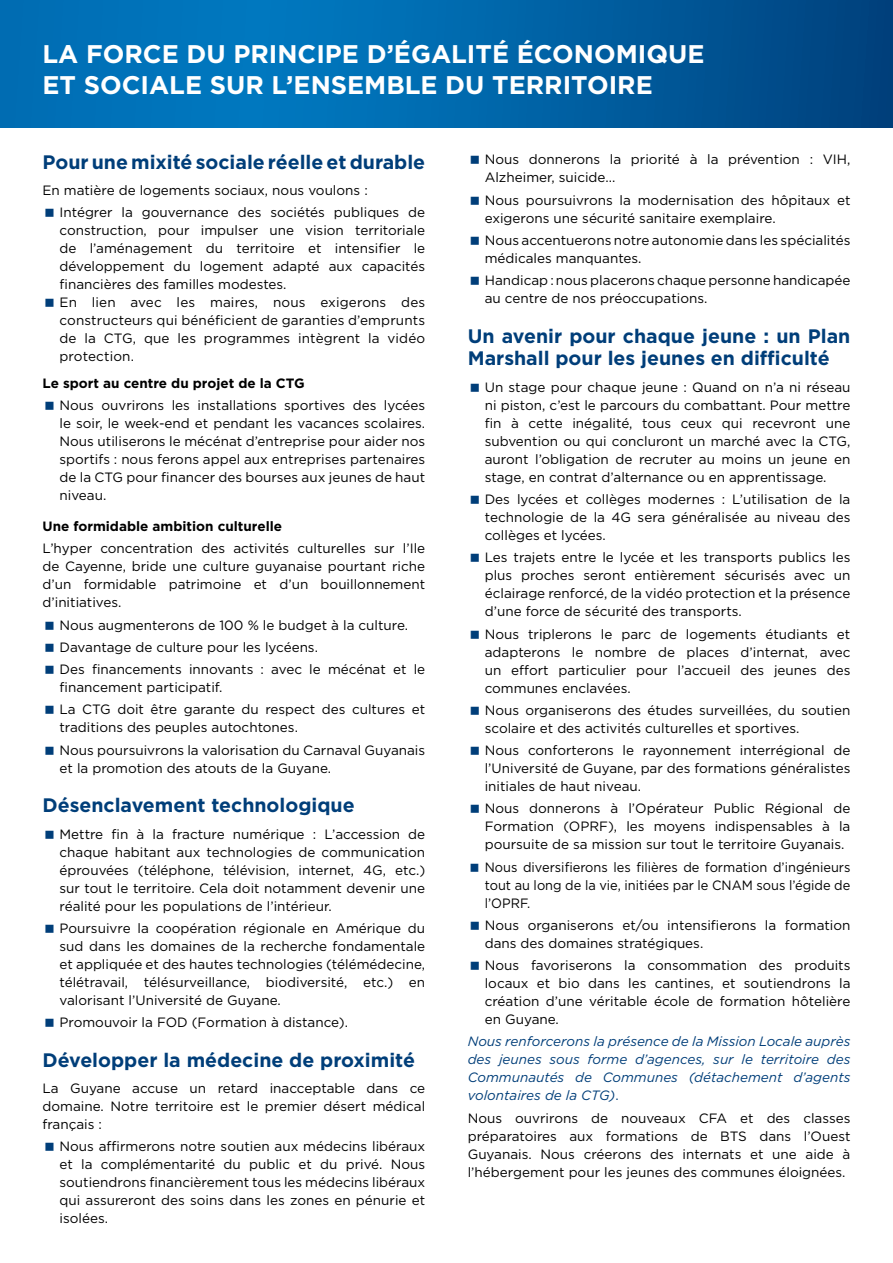
<style>
.page{position:relative;width:893px;height:1263px;background:#fff}
.page>*{position:absolute;margin:0;border:0;box-sizing:border-box;transform-origin:0 0}
.t1{font:700 25.5px/30.6px "Gotham";color:#fff}
.t2{font:700 19.5px/22.5px "Gotham";color:#003e79}
.t3{font:13.5px/18px "Gotham";color:#000;text-align:justify}
.t4{font:italic 13.5px/18px "Gotham";color:#003e79;text-align:justify}
.t5{font:13.5px/18px "Gotham";color:#000;text-align:justify;scale:.95 1}
.t6{font:700 13.5px "Gotham";color:#000}
.s1{font-style:normal}
</style>
<div class="page">
<svg style="left:0;top:0;width:893px;height:128px;background:#0064a7"></svg>
<h1 class="t1" style="left:43px;top:38px;width:663px">La Force du principe d’égalité économ ique et sociale sur l’ensem ble du territoire</h1>
<h2 class="t2" style="left:43px;top:150px;width:384px">Pour une mixité sociale réelle et durable</h2>
<p class="t3" style="left:60px;top:179px;width:367px;line-height:22.2px;text-indent:-17px">En matière de logements sociaux, nous voulons :<br>Intégrer la gouvernance des sociétés publiques de</p>
<p class="t3" style="left:60px;top:221px;width:367px;text-align:left">construction, pour impulser une vision territoriale de l’aménagement du territoire et intensifier le développement du logement adapté aux capacités financières des familles modestes.<br>En lien avec les maires, nous exigerons des constructeurs qui bénéficient de garanties d’emprunts de la CTG, que les programmes intègrent la vidéo protection.</p>
<p class="t6" style="left:43px;top:374px;width:264px">Le sport au centre du projet de la CTG</p>
<p class="t3" style="left:60px;top:396px;width:367px">Nous ouvrirons les installations sportives des lycées le soir, le week-end et pendant les vacances scolaires.<br>Nous utiliserons le mécénat d’entreprise pour aider nos sportifs : nous ferons appel aux entreprises partenaires de la CTG pour financer des bourses aux jeunes de haut niveau.</p>
<p class="t6" style="left:43px;top:517px;width:241px">Une formidable ambition culturelle</p>
<p class="t3" style="left:43px;top:539px;width:384px">L’hyper concentration des activités culturelles sur l’Ile de Cayenne, bride une culture guyanaise pourtant riche d’un formidable patrimoine et d’un bouillonnement d’initiatives.</p>
<p class="t3" style="left:60px;top:613px;width:367px;line-height:22.2px;text-align:left">Nous augmenterons de 100 % le budget à la culture.<br>Davantage de culture pour les lycéens.<br>Des financements innovants : avec le mécénat et le</p>
<p class="t3" style="left:60px;top:676px;width:367px;line-height:22.2px">financement participatif.<br>La CTG doit être garante du respect des cultures et</p>
<p class="t3" style="left:60px;top:716px;width:367px;line-height:22.2px">traditions des peuples autochtones.<br>Nous poursuivrons la valorisation du Carnaval Guyanais</p>
<p class="t3" style="left:60px;top:758px;width:273px">et la promotion des atouts de la Guyane.</p>
<h2 class="t2" style="left:43px;top:794px;width:314px">Désenclavement technologique</h2>
<p class="t3" style="left:60px;top:824px;width:367px">Mettre fin à la fracture numérique : L’accession de chaque habitant aux technologies de communication éprouvées (téléphone, télévision, internet, 4G, etc.) sur tout le territoire. Cela doit notamment devenir une réalité pour les populations de l’intérieur.</p>
<p class="t3" style="left:60px;top:919px;width:367px">Poursuivre la coopération régionale en Amérique du sud dans les domaines de la recherche fondamentale et appliquée et des hautes technologies (télémédecine, télétravail, télésurveillance, biodiversité, etc.) en valorisant l’Université de Guyane.</p>
<p class="t3" style="left:60px;top:1013px;width:290px">Promouvoir la FOD (Formation à distance).</p>
<h2 class="t2" style="left:43px;top:1048px;width:374px">Développer la médecine de proximité</h2>
<p class="t3" style="left:43px;top:1079px;width:384px">La Guyane accuse un retard inacceptable dans ce domaine. Notre territoire est le premier désert médical français :</p>
<p class="t3" style="left:60px;top:1137px;width:367px">Nous affirmerons notre soutien aux médecins libéraux et la complémentarité du public et du privé. Nous soutiendrons financièrement tous les médecins libéraux qui assureront des soins dans les zones en pénurie et isolées.</p>
<p class="t3" style="left:485px;top:150px;width:367px">Nous donnerons la priorité à la prévention : VIH,<br>Alzheimer, suicide...</p>
<p class="t3" style="left:485px;top:191px;width:367px">Nous poursuivrons la modernisation des hôpitaux et exigerons une sécurité sanitaire exemplaire.</p>
<p class="t3" style="left:485px;top:231px;width:367px">Nous accentuerons notre autonomie dans les spécialités médicales manquantes.</p>
<p class="t3" style="left:485px;top:271px;width:367px">Handicap : nous placerons chaque personne handicapée au centre de nos préoccupations.</p>
<h2 class="t2" style="left:468px;top:324px;width:384px">Un avenir pour chaque jeune : un Plan<br>Marshall pour les jeunes en difficulté</h2>
<p class="t3" style="left:485px;top:378px;width:367px">Un stage pour chaque jeune : Quand on n’a ni réseau ni piston, c’est le parcours du combattant. Pour mettre fin à cette inégalité, tous ceux qui recevront une subvention ou qui concluront un marché avec la CTG, auront l’obligation de recruter au moins un jeune en stage, en contrat d’alternance ou en apprentissage.</p>
<p class="t3" style="left:485px;top:490px;width:367px">Des lycées et collèges modernes : L’utilisation de la technologie de la 4G sera généralisée au niveau des collèges et lycées.</p>
<p class="t3" style="left:485px;top:548px;width:367px">Les trajets entre le lycée et les transports publics les plus proches seront entièrement sécurisés avec un éclairage renforcé, de la vidéo protection et la présence d’une force de sécurité des transports.</p>
<p class="t3" style="left:485px;top:624px;width:367px">Nous triplerons le parc de logements étudiants et adapterons le nombre de places d’internat, avec un effort particulier pour l’accueil des jeunes des communes enclavées.</p>
<p class="t3" style="left:485px;top:701px;width:367px">Nous organiserons des études surveillées, du soutien scolaire et des activités culturelles et sportives.</p>
<p class="t3" style="left:485px;top:741px;width:367px">Nous conforterons le rayonnement interrégional de l’Université de Guyane, par des formations généralistes initiales de haut niveau.</p>
<p class="t3" style="left:485px;top:799px;width:367px">Nous donnerons à l’Opérateur Public Régional de Formation (OPRF), les moyens indispensables à la poursuite de sa mission sur tout le territoire Guyanais.</p>
<p class="t5" style="left:485px;top:857px;width:386px">Nous diversifierons les filières de formation d’ingénieurs tout au long de la vie, initiées par le CNAM sous l’égide de l’OPRF.</p>
<p class="t3" style="left:485px;top:916px;width:367px">Nous organiserons et/ou intensifierons la formation dans des domaines stratégiques.</p>
<p class="t3" style="left:485px;top:956px;width:367px">Nous favoriserons la consommation des produits locaux et bio dans les cantines, et soutiendrons la création d’une véritable école de formation hôtelière en Guyane.</p>
<p class="t4" style="left:468px;top:1032px;width:384px">Nous renforcerons la présence de la Mission Locale auprès des jeunes sous forme d’agences, sur le territoire des Communautés de Communes (détachement d’agents volontaires de la CTG)<span class="s1">.</span></p>
<p class="t3" style="left:468px;top:1108px;width:384px">Nous ouvrirons de nouveaux CFA et des classes préparatoires aux formations de BTS dans l’Ouest Guyanais. Nous créerons des internats et une aide à l’hébergement pour les jeunes des communes éloignées.</p>
</div>
